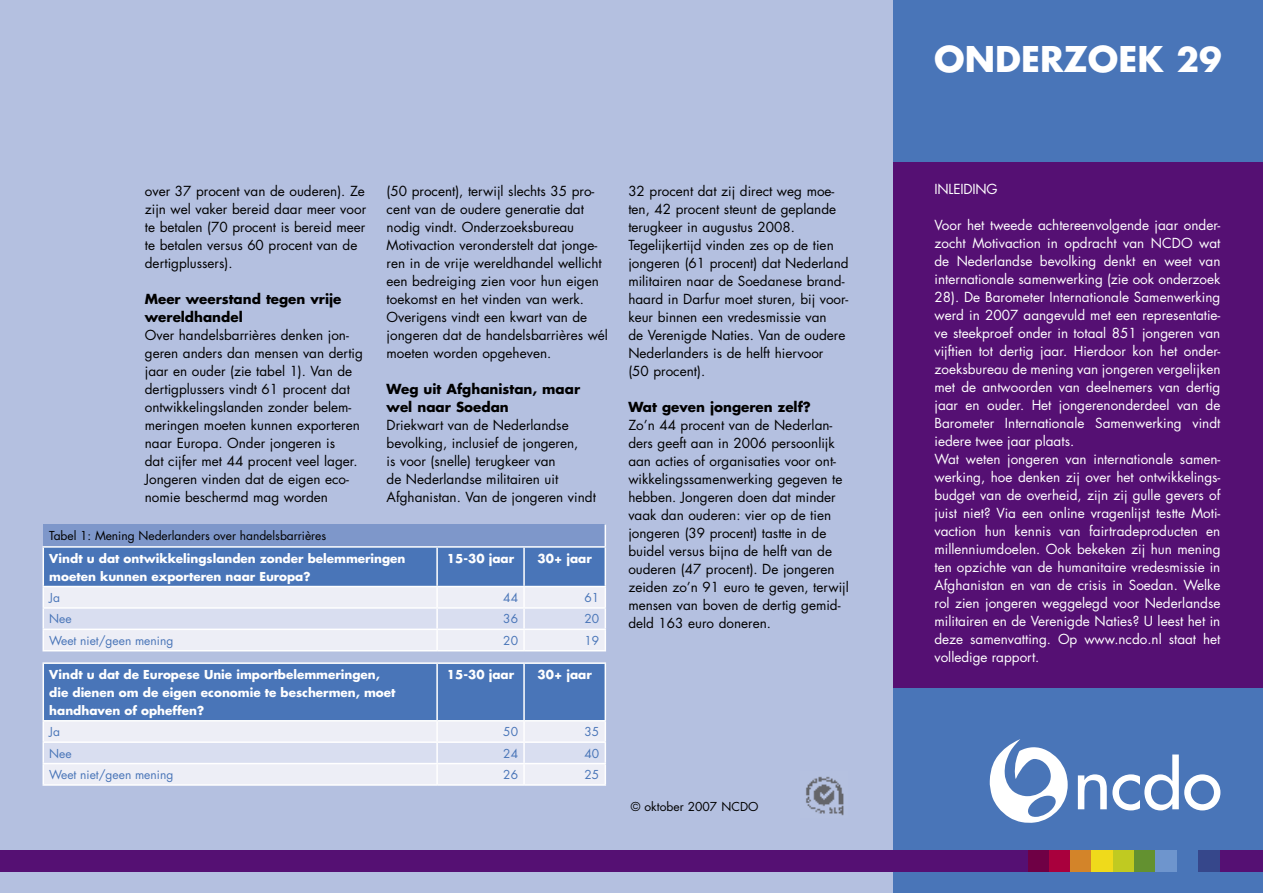
<style>
.page{position:relative;width:1263px;height:893px;background:#b4c0e0}
.page>*{position:absolute;margin:0;border:0;box-sizing:border-box;transform-origin:0 0}
.t1{font:700 34.5px "Futura";color:#fff}
.t2{font:13.5px/18px "Futura";color:#000}
.t3{font:13.5px/18px "Futura";color:#fff;text-align:justify}
.t4{font:700 13.5px/18px "Futura";color:#000}
.t5{font:700 12px/18px "Futura";color:#fff}
.t6{font:12px "Futura";color:#4975b8}
.t7{font:12px "Futura";color:#000}
.s1{font-size:33px}
</style>
<div class="page">
<div style="left:893px;top:680px;width:370px;height:213px;background:#4975b8"></div>
<div style="left:0;top:850px;width:1263px;height:22px;background:#551073"></div>
<div style="left:1028px;top:850px;width:21px;height:22px;background:#6f0045"></div>
<div style="left:1049px;top:850px;width:21px;height:22px;background:#a9003d"></div>
<div style="left:1070px;top:850px;width:22px;height:22px;background:#d38429"></div>
<div style="left:1092px;top:850px;width:21px;height:22px;background:#efda1b"></div>
<div style="left:1113px;top:850px;width:21px;height:22px;background:#c0ca21"></div>
<div style="left:1134px;top:850px;width:21px;height:22px;background:#639130"></div>
<div style="left:1155px;top:850px;width:22px;height:22px;background:#6e95cd"></div>
<div style="left:1177px;top:850px;width:21px;height:22px;background:#4975b8"></div>
<div style="left:1198px;top:850px;width:21px;height:22px;background:#36478b"></div>
<div style="left:893px;top:150px;width:370px;height:538px;background:#551073"></div>
<div style="left:893px;top:0;width:370px;height:162px;background:#4975b8"></div>
<svg style="left:1078px;top:754px;width:142px;height:56px"></svg>
<svg style="left:989px;top:739px;width:79px;height:84px"></svg>
<img style="left:806px;top:776px;width:38px;height:40px">
<svg style="left:43px;top:524px;width:563px;height:126px;background:#a4b7da"></svg>
<hr style="left:43px;top:650px;width:394px;height:1px;background:#fff">
<hr style="left:437px;top:650px;width:87px;height:1px;background:#fff">
<hr style="left:524px;top:650px;width:82px;height:1px;background:#fff">
<hr style="left:43px;top:546px;width:394px;height:2px;background:#fff">
<hr style="left:43px;top:548px;width:1px;height:38px;background:#fff">
<hr style="left:437px;top:546px;width:87px;height:2px;background:#fff">
<hr style="left:436px;top:548px;width:2px;height:38px;background:#fff">
<hr style="left:524px;top:546px;width:82px;height:2px;background:#fff">
<hr style="left:523px;top:548px;width:2px;height:38px;background:#fff">
<hr style="left:605px;top:548px;width:1px;height:38px;background:#fff">
<hr style="left:43px;top:586px;width:394px;height:1px;background:#fff">
<hr style="left:437px;top:586px;width:87px;height:1px;background:#fff">
<hr style="left:524px;top:586px;width:82px;height:1px;background:#fff">
<svg style="left:43px;top:664px;width:563px;height:120px;background:#9db3d8"></svg>
<hr style="left:43px;top:784px;width:394px;height:2px;background:#fff">
<hr style="left:437px;top:784px;width:87px;height:2px;background:#fff">
<hr style="left:524px;top:784px;width:82px;height:2px;background:#fff">
<hr style="left:43px;top:662px;width:394px;height:2px;background:#fff">
<hr style="left:43px;top:664px;width:1px;height:56px;background:#fff">
<hr style="left:437px;top:662px;width:87px;height:2px;background:#fff">
<hr style="left:436px;top:664px;width:2px;height:56px;background:#fff">
<hr style="left:524px;top:662px;width:82px;height:2px;background:#fff">
<hr style="left:523px;top:664px;width:2px;height:56px;background:#fff">
<hr style="left:605px;top:664px;width:1px;height:56px;background:#fff">
<hr style="left:43px;top:720px;width:394px;height:1px;background:#fff">
<hr style="left:437px;top:720px;width:87px;height:1px;background:#fff">
<hr style="left:524px;top:720px;width:82px;height:1px;background:#fff">
<p class="t2" style="left:145px;top:181px;width:223px">over 37 procent van de ouderen). Ze zijn wel vaker bereid daar meer voor te betalen (70 procent is bereid meer te betalen versus 60 procent van de dertigplussers).</p>
<p class="t4" style="left:145px;top:289px;width:198px">Meer weerstand tegen vrije wereldhandel</p>
<p class="t2" style="left:145px;top:325px;width:220px">Over handelsbarrières denken jon&shy;geren anders dan mensen van dertig jaar en ouder (zie tabel 1). Van de dertigplussers vindt 61 procent dat ontwikkelingslanden zonder belem&shy;meringen moeten kunnen exporteren naar Europa. Onder jongeren is<br>dat cijfer met 44 procent veel lager.<br>Jongeren vinden dat de eigen eco&shy;nomie beschermd mag worden</p>
<p class="t2" style="left:387px;top:181px;width:223px">(50 procent), terwijl slechts 35 pro&shy;cent van de oudere generatie dat nodig vindt. Onderzoeksbureau Motivaction veronderstelt dat jonge&shy;ren in de vrije wereldhandel wellicht een bedreiging zien voor hun eigen toekomst en het vinden van werk.<br>Overigens vindt een kwart van de jongeren dat de handelsbarrières wél moeten worden opgeheven.</p>
<p class="t4" style="left:387px;top:379px;width:195px">Weg uit Afghanistan, maar wel naar Soedan</p>
<p class="t2" style="left:387px;top:415px;width:211px">Driekwart van de Nederlandse bevolking, inclusief de jongeren,<br>is voor (snelle) terugkeer van<br>de Nederlandse militairen uit<br>Afghanistan. Van de jongeren vindt</p>
<p class="t7" style="left:49px;top:527px;width:279px">Tabel 1: Mening Nederlanders over handelsbarrières</p>
<p class="t5" style="left:49px;top:549px;width:358px">Vindt u dat ontwikkelingslanden zonder belemmeringen moeten kunnen exporteren naar Europa?</p>
<p class="t5" style="left:447px;top:549px;width:69px">15-30 jaar</p>
<p class="t5" style="left:538px;top:549px;width:56px">30+ jaar</p>
<p class="t6" style="left:49px;top:589px;width:12px">Ja</p>
<p class="t6" style="left:503px;top:589px;width:16px">44</p>
<p class="t6" style="left:584px;top:589px;width:16px">61</p>
<p class="t6" style="left:49px;top:611px;width:24px">Nee</p>
<p class="t6" style="left:503px;top:611px;width:16px">36</p>
<p class="t6" style="left:584px;top:611px;width:16px">20</p>
<p class="t6" style="left:49px;top:632px;width:126px">Weet niet/geen mening</p>
<p class="t6" style="left:503px;top:632px;width:16px">20</p>
<p class="t6" style="left:584px;top:632px;width:16px">19</p>
<p class="t5" style="left:49px;top:665px;width:348px">Vindt u dat de Europese Unie importbelemmeringen, die dienen om de eigen economie te beschermen, moet handhaven of opheffen?</p>
<p class="t5" style="left:447px;top:665px;width:69px">15-30 jaar</p>
<p class="t5" style="left:538px;top:665px;width:56px">30+ jaar</p>
<p class="t6" style="left:49px;top:723px;width:12px">Ja</p>
<p class="t6" style="left:503px;top:723px;width:16px">50</p>
<p class="t6" style="left:584px;top:723px;width:16px">35</p>
<p class="t6" style="left:49px;top:745px;width:24px">Nee</p>
<p class="t6" style="left:503px;top:745px;width:16px">24</p>
<p class="t6" style="left:584px;top:745px;width:16px">40</p>
<p class="t6" style="left:49px;top:766px;width:126px">Weet niet/geen mening</p>
<p class="t6" style="left:503px;top:766px;width:16px">26</p>
<p class="t6" style="left:584px;top:766px;width:16px">25</p>
<p class="t2" style="left:628px;top:181px;width:222px">32 procent dat zij direct weg moe&shy;ten, 42 procent steunt de geplande terugkeer in augustus 2008.<br>Tegelijkertijd vinden zes op de tien jongeren (61 procent) dat Nederland militairen naar de Soedanese brand&shy;haard in Darfur moet sturen, bij voor&shy;keur binnen een vredesmissie van<br>de Verenigde Naties. Van de oudere<br>Nederlanders is de helft hiervoor<br>(50 procent).</p>
<p class="t4" style="left:628px;top:397px;width:184px">Wat geven jongeren zelf?</p>
<p class="t2" style="left:628px;top:415px;width:222px">Zo’n 44 procent van de Nederlan&shy;ders geeft aan in 2006 persoonlijk aan acties of organisaties voor ont&shy;wikkelingssamenwerking gegeven te hebben. Jongeren doen dat minder vaak dan ouderen: vier op de tien jongeren (39 procent) tastte in de buidel versus bijna de helft van de ouderen (47 procent). De jongeren zeiden zo’n 91 euro te geven, terwijl mensen van boven de dertig gemid&shy;deld 163 euro doneren.</p>
<p class="t7" style="left:631px;top:798px;width:129px">© oktober 2007 NCDO</p>
<p class="t1" style="left:934px;top:35px;width:289px">ONDERZOEK <span class="s1">29</span></p>
<p class="t3" style="left:934px;top:180px;width:65px">INLEIDING</p>
<p class="t3" style="left:934px;top:216px;width:287px">Voor het tweede achtereenvolgende jaar onder&shy;zocht Motivaction in opdracht van NCDO wat de Nederlandse bevolking denkt en weet van internationale samenwerking (zie ook onderzoek 28). De Barometer Internationale Samenwerking werd in 2007 aangevuld met een representatie&shy;ve steekproef onder in totaal 851 jongeren van vijftien tot dertig jaar. Hierdoor kon het onder&shy;zoeksbureau de mening van jongeren vergelijken met de antwoorden van deelnemers van dertig jaar en ouder. Het jongerenonderdeel van de Barometer Internationale Samenwerking vindt iedere twee jaar plaats.</p>
<p class="t3" style="left:934px;top:450px;width:287px">Wat weten jongeren van internationale samen&shy;werking, hoe denken zij over het ontwikkelings&shy;budget van de overheid, zijn zij gulle gevers of juist niet? Via een online vragenlijst testte Moti&shy;vaction hun kennis van fairtradeproducten en millenniumdoelen. Ook bekeken zij hun mening ten opzichte van de humanitaire vredesmissie in Afghanistan en van de crisis in Soedan. Welke rol zien jongeren weggelegd voor Nederlandse militairen en de Verenigde Naties? U leest het in deze samenvatting. Op www.ncdo.nl staat het volledige rapport.</p>
</div>
